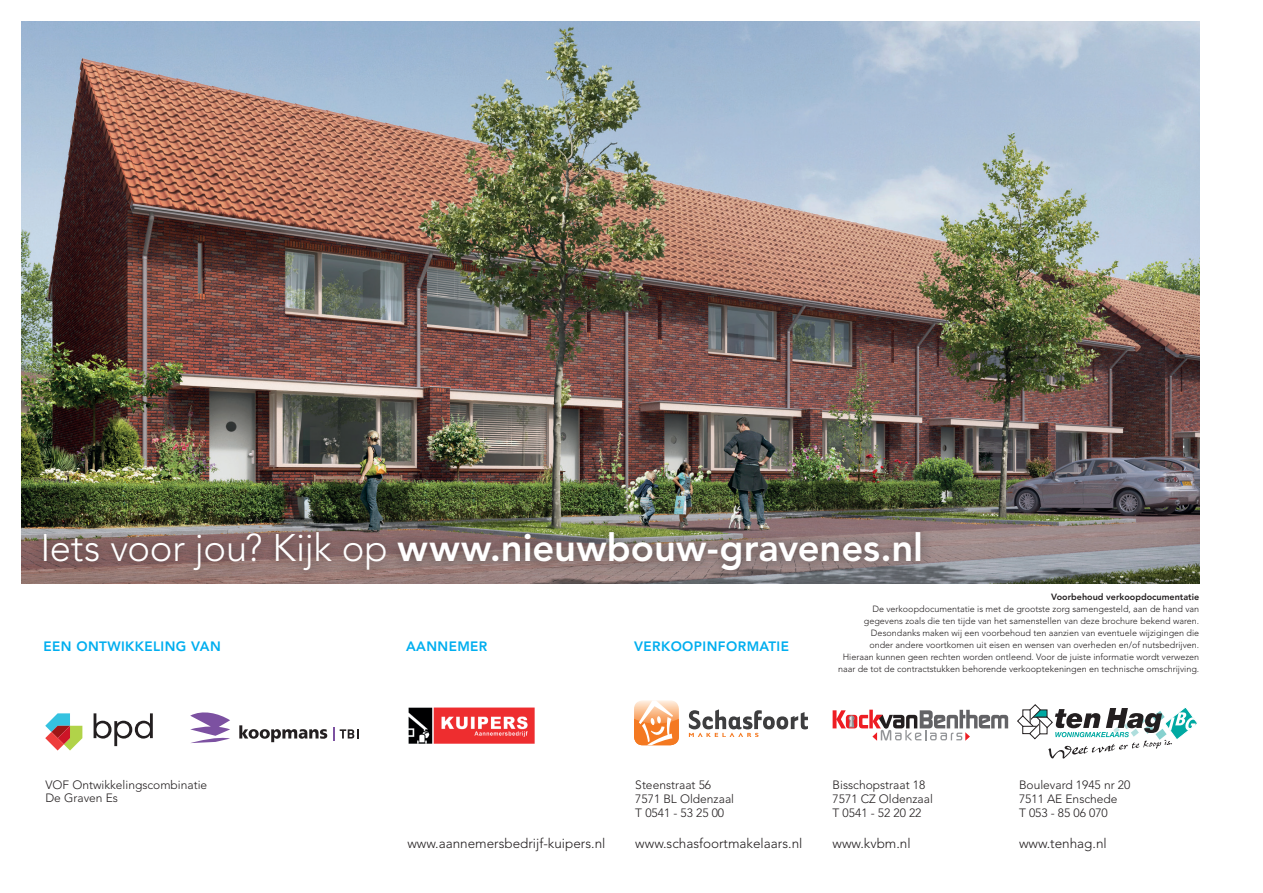
<style>
.page{position:relative;width:1263px;height:893px;background:#fff}
.page>*{position:absolute;margin:0;border:0;box-sizing:border-box;transform-origin:0 0}
.t1{font:800 38.25px "Avenir LT Std";color:#fff}
.t2{font:300 13.5px "Avenir LT Std";color:#231f20}
.t3{font:800 13.5px "Avenir LT Std";letter-spacing:.03em;color:#00aeef}
.t4{font:300 12px/14.4px "Avenir LT Std";color:#231f20}
.t5{font:300 9px/12px "Avenir LT Std";color:#231f20;text-align:right}
.t6{font:800 9px "Avenir LT Std";color:#231f20}
.s1{font-weight:300}
</style>
<div class="page">
<svg style="left:190px;top:712px;width:40px;height:31px"></svg>
<svg style="left:239px;top:725px;width:88px;height:17px"></svg>
<svg style="left:333px;top:727px;width:26px;height:13px"></svg>
<img style="left:21px;top:21px;width:1178px;height:562px">
<div style="left:31px;top:520px;width:903px;height:63px;background:#231f20;opacity:.7"></div>
<svg style="left:94px;top:713px;width:59px;height:33px"></svg>
<svg style="left:45px;top:713px;width:37px;height:37px"></svg>
<img style="left:408px;top:707px;width:127px;height:37px">
<svg style="left:833px;top:710px;width:175px;height:31px"></svg>
<svg style="left:689px;top:709px;width:119px;height:28px"></svg>
<svg style="left:634px;top:700px;width:45px;height:45px"></svg>
<svg style="left:1017px;top:704px;width:180px;height:55px"></svg>
<h1 class="t1" style="left:40px;top:525px;width:884px"><span class="s1">Iets voor jou? Kijk op</span> www.nieuwbouw-gravenes.nl</h1>
<h2 class="t3" style="left:44px;top:638px;width:179px">EEN ONTWIKKELING VAN</h2>
<h2 class="t3" style="left:406px;top:638px;width:83px">AANNEMER</h2>
<h2 class="t3" style="left:634px;top:638px;width:156px">VERKOOPINFORMATIE</h2>
<p class="t6" style="left:1051px;top:592px;width:149px">Voorbehoud verkoopdocumentatie</p>
<p class="t5" style="left:838px;top:603px;width:363px">De verkoopdocumentatie is met de grootste zorg samengesteld, aan de hand van gegevens zoals die ten tijde van het samenstellen van deze brochure bekend waren.<br>Desondanks maken wij een voorbehoud ten aanzien van eventuele wijzigingen die<br>onder andere voortkomen uit eisen en wensen van overheden en/of nutsbedrijven.<br>Hieraan kunnen geen rechten worden ontleend. Voor de juiste informatie wordt verwezen naar de tot de contractstukken behorende verkooptekeningen en technische omschrijving.</p>
<h3 class="t4" style="left:45px;top:778px;width:163px;line-height:13.5px">VOF Ontwikkelingscombinatie<br>De Graven Es</h3>
<h3 class="t4" style="left:635px;top:777px;width:100px">Steenstraat 56<br>7571 BL Oldenzaal<br>T 0541 - 53 25 00</h3>
<h2 class="t2" style="left:407px;top:835px;width:200px">www.aannemersbedrijf-kuipers.nl</h2>
<h2 class="t2" style="left:635px;top:835px;width:169px">www.schasfoortmakelaars.nl</h2>
<h3 class="t4" style="left:833px;top:777px;width:102px">Bisschopstraat 18<br>7571 CZ Oldenzaal<br>T 0541 - 52 20 22</h3>
<h2 class="t2" style="left:833px;top:835px;width:80px">www.kvbm.nl</h2>
<h3 class="t4" style="left:1019px;top:777px;width:113px">Boulevard 1945 nr 20<br>7511 AE Enschede<br>T 053 - 85 06 070</h3>
<h2 class="t2" style="left:1019px;top:835px;width:89px">www.tenhag.nl</h2>
</div>
